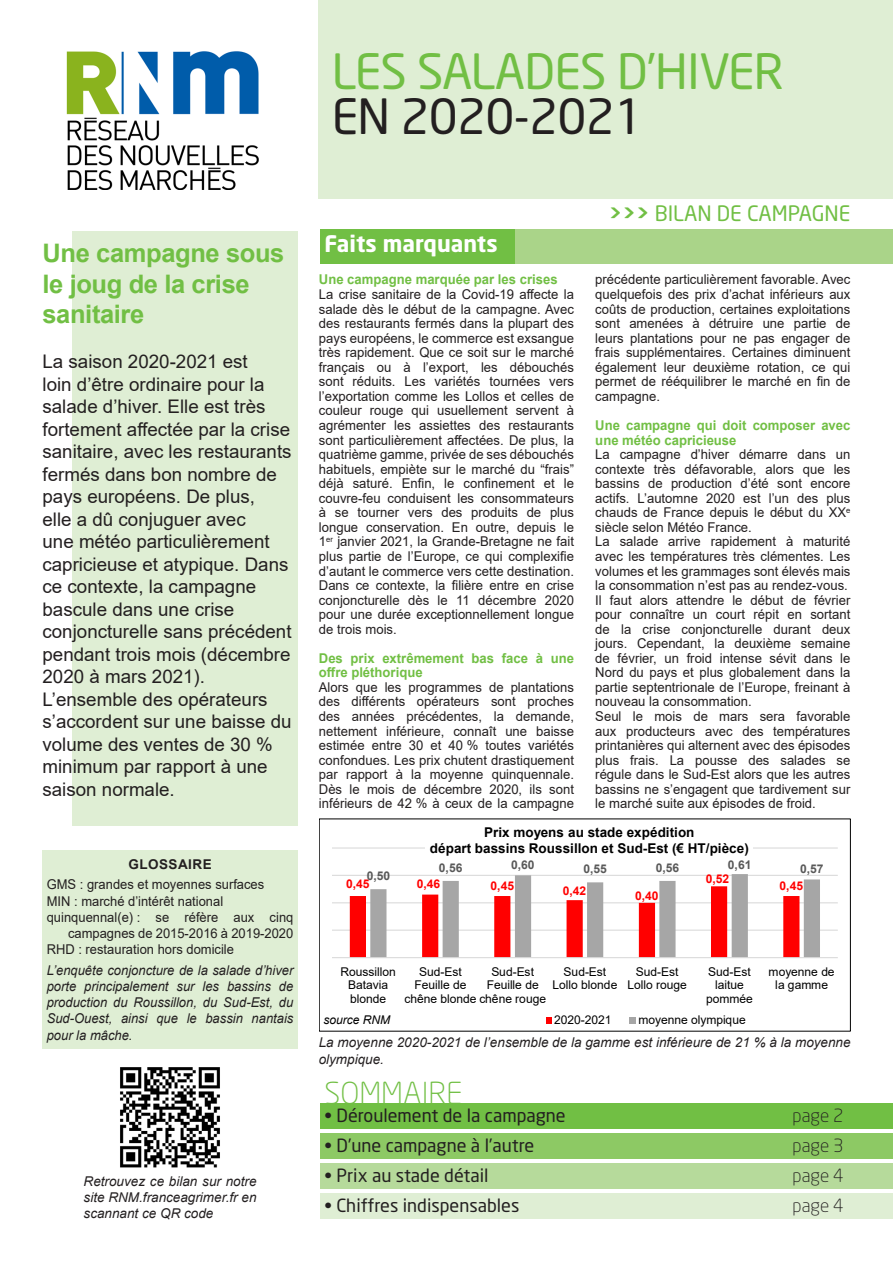
<style>
.page{position:relative;width:893px;height:1263px;background:#fff}
.page>*{position:absolute;margin:0;border:0;box-sizing:border-box;transform-origin:0 0}
.t1{font:48px/45px "Neo Sans";letter-spacing:-.015em;color:#71bf44}
.t2{font:300 30px "Neo Sans";color:#71bf44}
.chapeau_titre{font:700 25.5px/30.6px "Arial";letter-spacing:-.015em;color:#71bf44}
.t3{font:700 22.5px "Neo Sans";color:#fff}
.t4{font:21px "Neo Sans";color:#71bf44}
.chapeau_texte{font:18.75px/22.5px "Arial";color:#231f20}
.t5{font:18px "Neo Sans";color:#231f20}
.t6{font:300 18px "Neo Sans";color:#231f20}
.texte_9{font:13.5px/14.5px "Arial";color:#231f20;text-align:justify}
.texte_9-2{font:italic 13.5px/16.2px "Arial";color:#231f20;text-align:justify;scale:.96 1}
.texte_9-3{font:13.5px/16.2px "Arial";color:#231f20;text-align:right;scale:.96 1}
.graph_commentaire_ju{font:italic 13.5px/16.2px "Arial";color:#231f20;text-align:justify}
.titre_couleur_9{font:700 13.5px/14.5px "Arial";color:#71bf44}
.t7{font:700 13.5px/15.6px "Arial";color:#000;text-align:center}
.titre_noir_9{font:700 13.5px "Arial";letter-spacing:.035em;color:#231f20}
.t8{font:12px/13.8px "Arial";letter-spacing:-.005em;color:#000;text-align:center}
.t9{font:700 12px "Arial";letter-spacing:-.005em;color:#f00}
.t10{font:700 12px "Arial";letter-spacing:-.005em;color:#595959}
.t11{font:italic 12px "Arial";letter-spacing:-.005em;color:#000}
.s1{color:#231f20}
.s2{font-weight:700}
</style>
<div class="page">
<div style="left:72px;top:231px;width:226px;height:595px;background:#dfeed4"></div>
<div style="left:320px;top:230px;width:573px;height:34px;background:#71bf44"></div>
<div style="left:516px;top:230px;width:377px;height:34px;background:#aad489"></div>
<div style="left:319px;top:0;width:574px;height:198px;background:#dfeed4"></div>
<img style="left:66px;top:51px;width:193px;height:139px">
<div style="left:320px;top:1103px;width:573px;height:25px;background:#71bf44"></div>
<div style="left:320px;top:1133px;width:573px;height:25px;background:#8dc964"></div>
<div style="left:320px;top:1163px;width:573px;height:25px;background:#b6da9b"></div>
<div style="left:320px;top:1193px;width:573px;height:25px;background:#dfeed4"></div>
<div style="left:43px;top:850px;width:255px;height:198px;background:#dfeed4"></div>
<img style="left:120px;top:1067px;width:100px;height:101px">
<hr style="left:332px;top:930px;width:506px;height:1px;background:#d9d9d9">
<hr style="left:332px;top:902px;width:506px;height:1px;background:#d9d9d9">
<hr style="left:332px;top:875px;width:506px;height:1px;background:#d9d9d9">
<hr style="left:332px;top:847px;width:506px;height:1px;background:#d9d9d9">
<svg style="left:350px;top:874px;width:470px;height:83px"></svg>
<hr style="left:332px;top:957px;width:506px;height:1px;background:#d9d9d9">
<div style="left:426px;top:822px;width:327px;height:35px;background:#fff"></div>
<svg style="left:546px;top:1017px;width:6px;height:6px"></svg>
<svg style="left:630px;top:1017px;width:6px;height:6px"></svg>
<p class="t1" style="left:332px;top:48px;width:454px">LES SALADES D’HIVER<br><span class="s1">EN 2020-2021</span></p>
<p class="chapeau_titre" style="left:43px;top:238px;width:243px">Une campagne sous le joug de la crise sanitaire</p>
<p class="chapeau_texte" style="left:43px;top:350px;width:251px">La saison 2020-2021 est<br>loin d’être ordinaire pour la salade d’hiver. Elle est très fortement affectée par la crise sanitaire, avec les restaurants fermés dans bon nombre de pays européens. De plus,<br>elle a dû conjuguer avec<br>une météo particulièrement capricieuse et atypique. Dans ce contexte, la campagne bascule dans une crise conjoncturelle sans précédent pendant trois mois (décembre<br>2020 à mars 2021).<br>L’ensemble des opérateurs s’accordent sur une baisse du volume des ventes de 30 % minimum par rapport à une saison normale.</p>
<p class="titre_noir_9" style="left:128px;top:855px;width:85px">GLOSSAIRE</p>
<p class="texte_9-3" style="left:47px;top:876px;width:228px">GMS : grandes et moyennes surfaces</p>
<p class="texte_9-3" style="left:47px;top:893px;width:185px">MIN : marché d’intérêt national</p>
<p class="texte_9-3" style="left:47px;top:909px;width:258px">quinquennal(e) : se réfère aux cinq campagnes de 2015-2016 à 2019-2020</p>
<p class="texte_9-3" style="left:47px;top:941px;width:197px">RHD : restauration hors domicile</p>
<p class="texte_9-2" style="left:47px;top:962px;width:258px">L’enquête conjoncture de la salade d’hiver porte principalement sur les bassins de production du Roussillon, du Sud-Est, du Sud-Ouest, ainsi que le bassin nantais pour la mâche.</p>
<p class="graph_commentaire_ju" style="left:84px;top:1173px;width:174px">Retrouvez ce bilan sur notre site RNM.franceagrimer.fr en scannant ce QR code</p>
<p class="t3" style="left:325px;top:230px;width:175px">Faits marquants</p>
<p class="titre_couleur_9" style="left:319px;top:273px;width:240px">Une campagne marquée par les crises</p>
<p class="texte_9" style="left:319px;top:287px;width:257px">La crise sanitaire de la Covid-19 affecte la salade dès le début de la campagne. Avec des restaurants fermés dans la plupart des pays européens, le commerce est exsangue très rapidement. Que ce soit sur le marché français ou à l’export, les débouchés sont réduits. Les variétés tournées vers l’exportation comme les Lollos et celles de couleur rouge qui usuellement servent à agrémenter les assiettes des restaurants sont particulièrement affectées. De plus, la quatrième gamme, privée de ses débouchés habituels, empiète sur le marché du “frais” déjà saturé. Enfin, le confinement et le couvre-feu conduisent les consommateurs à se tourner vers des produits de plus longue conservation. En outre, depuis le 1<sup>er</sup> janvier 2021, la Grande-Bretagne ne fait plus partie de l’Europe, ce qui complexifie d’autant le commerce vers cette destination.<br>Dans ce contexte, la filière entre en crise conjoncturelle dès le 11 décembre 2020 pour une durée exceptionnellement longue de trois mois.</p>
<p class="titre_couleur_9" style="left:319px;top:651px;width:257px">Des prix extrêmement bas face à une offre pléthorique</p>
<p class="texte_9" style="left:319px;top:680px;width:257px">Alors que les programmes de plantations des différents opérateurs sont proches des années précédentes, la demande, nettement inférieure, connaît une baisse estimée entre 30 et 40 % toutes variétés confondues. Les prix chutent drastiquement par rapport à la moyenne quinquennale.<br>Dès le mois de décembre 2020, ils sont inférieurs de 42 % à ceux de la campagne</p>
<p class="t4" style="left:609px;top:200px;width:243px"><span class="s2">&gt;&gt;&gt;</span> BILAN DE CAMPAGNE</p>
<p class="texte_9" style="left:595px;top:272px;width:257px">précédente particulièrement favorable. Avec quelquefois des prix d’achat inférieurs aux coûts de production, certaines exploitations sont amenées à détruire une partie de leurs plantations pour ne pas engager de frais supplémentaires. Certaines diminuent également leur deuxième rotation, ce qui permet de rééquilibrer le marché en fin de campagne.</p>
<p class="titre_couleur_9" style="left:595px;top:418px;width:257px">Une campagne qui doit composer avec une météo capricieuse</p>
<p class="texte_9" style="left:595px;top:447px;width:257px">La campagne d’hiver démarre dans un contexte très défavorable, alors que les bassins de production d’été sont encore actifs. L’automne 2020 est l’un des plus chauds de France depuis le début du XX<sup>e </sup>siècle selon Météo France.</p>
<p class="texte_9" style="left:595px;top:534px;width:257px">La salade arrive rapidement à maturité avec les températures très clémentes. Les volumes et les grammages sont élevés mais la consommation n’est pas au rendez-vous.</p>
<p class="texte_9" style="left:595px;top:592px;width:257px">Il faut alors attendre le début de février pour connaître un court répit en sortant de la crise conjoncturelle durant deux jours. Cependant, la deuxième semaine de février, un froid intense sévit dans le Nord du pays et plus globalement dans la partie septentrionale de l’Europe, freinant à nouveau la consommation.</p>
<p class="texte_9" style="left:595px;top:709px;width:257px">Seul le mois de mars sera favorable aux producteurs avec des températures printanières qui alternent avec des épisodes plus frais. La pousse des salades se régule dans le Sud-Est alors que les autres bassins ne s’engagent que tardivement sur le marché suite aux épisodes de froid.</p>
<p class="t7" style="left:430px;top:824px;width:320px">Prix moyens au stade expédition<br>départ bassins Roussillon et Sud-Est (€ HT/pièce)</p>
<p class="t10" style="left:439px;top:859px;width:25px">0,56</p>
<p class="t10" style="left:511px;top:856px;width:25px">0,60</p>
<p class="t10" style="left:583px;top:860px;width:25px">0,55</p>
<p class="t10" style="left:656px;top:859px;width:25px">0,56</p>
<p class="t10" style="left:728px;top:856px;width:25px">0,61</p>
<p class="t10" style="left:800px;top:860px;width:25px">0,57</p>
<p class="t10" style="left:367px;top:867px;width:25px">0,50</p>
<p class="t9" style="left:706px;top:870px;width:25px">0,52</p>
<p class="t9" style="left:346px;top:875px;width:25px">0,45</p>
<p class="t9" style="left:417px;top:875px;width:25px">0,46</p>
<p class="t9" style="left:491px;top:877px;width:25px">0,45</p>
<p class="t9" style="left:780px;top:877px;width:25px">0,45</p>
<p class="t9" style="left:563px;top:882px;width:25px">0,42</p>
<p class="t9" style="left:635px;top:887px;width:25px">0,40</p>
<p class="t8" style="left:341px;top:964px;width:57px">Roussillon<br>Batavia blonde</p>
<p class="t8" style="left:419px;top:964px;width:44px">Sud-Est</p>
<p class="t8" style="left:487px;top:964px;width:54px">Sud-Est<br>Feuille de</p>
<p class="t8" style="left:553px;top:964px;width:66px">Sud-Est<br>Lollo blonde</p>
<p class="t8" style="left:627px;top:964px;width:61px">Sud-Est<br>Lollo rouge</p>
<p class="t8" style="left:706px;top:964px;width:48px">Sud-Est laitue pommée</p>
<p class="t8" style="left:769px;top:964px;width:68px">moyenne de la gamme</p>
<p class="t8" style="left:414px;top:978px;width:54px">Feuille de</p>
<p class="t8" style="left:404px;top:992px;width:143px">chêne blonde chêne rouge</p>
<p class="t11" style="left:323px;top:1012px;width:68px">source RNM</p>
<p class="t8" style="left:554px;top:1013px;width:59px">2020-2021</p>
<p class="t8" style="left:638px;top:1013px;width:109px">moyenne olympique</p>
<p class="graph_commentaire_ju" style="left:319px;top:1035px;width:533px">La moyenne 2020-2021 de l’ensemble de la gamme est inférieure de 21 % à la moyenne olympique.</p>
<p class="t2" style="left:324px;top:1075px;width:139px">SOMMAIRE</p>
<p class="t5" style="left:324px;top:1104px;width:243px">• Déroulement de la campagne</p>
<p class="t6" style="left:793px;top:1104px;width:52px">page 2</p>
<p class="t5" style="left:324px;top:1134px;width:211px">• D’une campagne à l’autre</p>
<p class="t6" style="left:793px;top:1134px;width:52px">page 3</p>
<p class="t5" style="left:324px;top:1164px;width:166px">• Prix au stade détail</p>
<p class="t6" style="left:793px;top:1164px;width:52px">page 4</p>
<p class="t5" style="left:324px;top:1194px;width:196px">• Chiffres indispensables</p>
<p class="t6" style="left:793px;top:1194px;width:52px">page 4</p>
</div>
